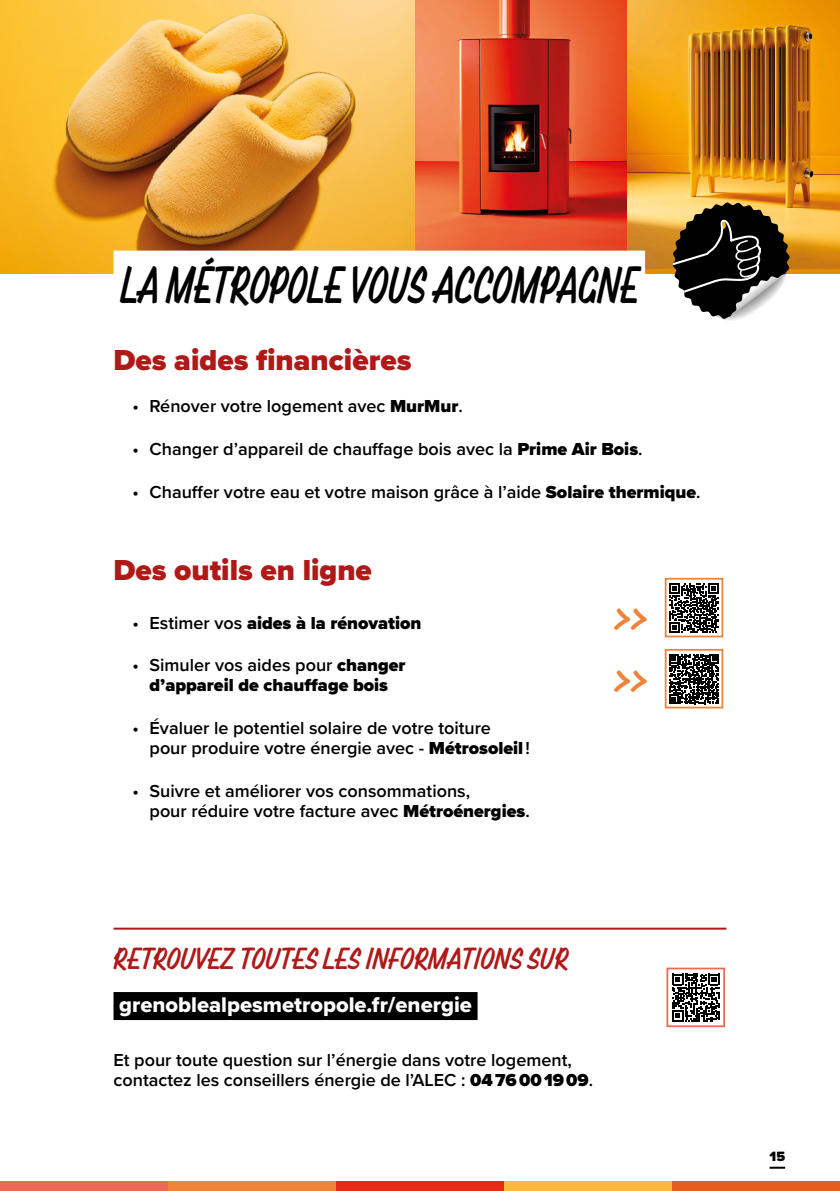
<style>
.page{position:relative;width:840px;height:1191px;background:#fff}
.page>*{position:absolute;margin:0;border:0;box-sizing:border-box;transform-origin:0 0}
.H2_Titre_2{font:48px "Chaumont Script";color:#000;scale:.83 1}
.t1{font:36px "Chaumont Script";color:#f0833a}
.H3_SousTitre{font:900 30px "Proxima Nova";color:#af1917}
.H3_Titre_3{font:28px "Chaumont Script";color:#af1917}
.P_site{font:22px "Proxima Nova Extrabld";color:#fff}
.P_texte_puce{font:600 18px/20px "Proxima Nova";color:#000}
.P_Texte{font:600 18px/20px "Proxima Nova";color:#000}
.P_texte_puce-2{font:900 18px/20px "Proxima Nova";color:#000;text-align:center}
.t2{font:900 14px "Proxima Nova";color:#000}
.s1{font-weight:900}
.s2{font-weight:600}
</style>
<div class="page">
<div style="left:0;top:1181px;width:168px;height:10px;background:#ec6955"></div>
<div style="left:168px;top:1181px;width:168px;height:10px;background:#f0833a"></div>
<div style="left:336px;top:1181px;width:167px;height:10px;background:#e52b16"></div>
<div style="left:503px;top:1181px;width:168px;height:10px;background:#fab83f"></div>
<div style="left:671px;top:1181px;width:168px;height:10px;background:#e65b1e"></div>
<img style="left:414px;top:0;width:212px;height:251px">
<svg style="left:626px;top:0;width:213px;height:273px;background:#d48a1d"></svg>
<img style="left:0;top:0;width:414px;height:273px">
<svg style="left:672px;top:202px;width:117px;height:118px"></svg>
<div style="left:113px;top:251px;width:531px;height:60px;background:#fff"></div>
<svg style="left:669px;top:583px;width:49px;height:49px"></svg>
<div style="left:664px;top:578px;width:59px;height:59px;border:2px solid #f0833a"></div>
<svg style="left:669px;top:654px;width:49px;height:50px"></svg>
<div style="left:664px;top:649px;width:59px;height:59px;border:2px solid #f0833a"></div>
<hr style="left:113px;top:927px;width:613px;height:2px;background:#af1917">
<div style="left:113px;top:992px;width:364px;height:28px;background:#000"></div>
<svg style="left:672px;top:973px;width:47px;height:48px"></svg>
<div style="left:666px;top:967px;width:58px;height:60px;border:2px solid #ec6955"></div>
<svg style="left:769px;top:1166px;width:15px;height:2px"></svg>
<h3 class="H2_Titre_2" style="left:121px;top:253px;width:626px">LA MÉTROPOLE VOUS ACCOMPAGNE</h3>
<p class="H3_SousTitre" style="left:113px;top:337px;width:299px">Des aides financières</p>
<h3 class="P_texte_puce" style="left:132px;top:396px;width:331px">• Rénover votre logement avec <span class="s1">MurMur</span>.</h3>
<h3 class="P_texte_puce" style="left:132px;top:438px;width:511px">• Changer d’appareil de chauffage bois avec la <span class="s1">Prime Air Bois</span>.</h3>
<h3 class="P_texte_puce" style="left:132px;top:481px;width:569px">• Chauffer votre eau et votre maison grâce à l’aide <span class="s1">Solaire thermique</span>.</h3>
<p class="H3_SousTitre" style="left:113px;top:548px;width:260px">Des outils en ligne</p>
<h3 class="P_texte_puce-2" style="left:132px;top:612px;width:290px"><span class="s2">• Estimer vos</span> aides à la rénovation</h3>
<h3 class="P_texte_puce-2" style="left:132px;top:655px;width:274px"><span class="s2">• Simuler vos aides pour</span> changer d’appareil de chauffage bois</h3>
<h3 class="P_texte_puce" style="left:149px;top:717px;width:382px;text-indent:-17px">• Évaluer le potentiel solaire de votre toiture pour produire votre énergie avec - <span class="s1">Métrosoleil</span> !</h3>
<h3 class="P_texte_puce" style="left:149px;top:780px;width:381px;text-indent:-17px">• Suivre et améliorer vos consommations,<br>pour réduire votre facture avec <span class="s1">Métroénergies</span>.</h3>
<h2 class="t1" style="left:613px;top:593px;width:35px">&gt;&gt;</h2>
<h2 class="t1" style="left:613px;top:655px;width:35px">&gt;&gt;</h2>
<p class="H3_Titre_3" style="left:113px;top:940px;width:456px">RETROUVEZ TOUTES LES INFORMATIONS SUR</p>
<p class="P_site" style="left:119px;top:988px;width:354px">grenoblealpesmetropole.fr/energie</p>
<p class="P_Texte" style="left:113px;top:1049px;width:481px">Et pour toute question sur l’énergie dans votre logement, contactez les conseillers énergie de l’ALEC : <span class="s1">04 76 00 19 09</span>.</p>
<p class="t2" style="left:769px;top:1146px;width:17px">15</p>
</div>
